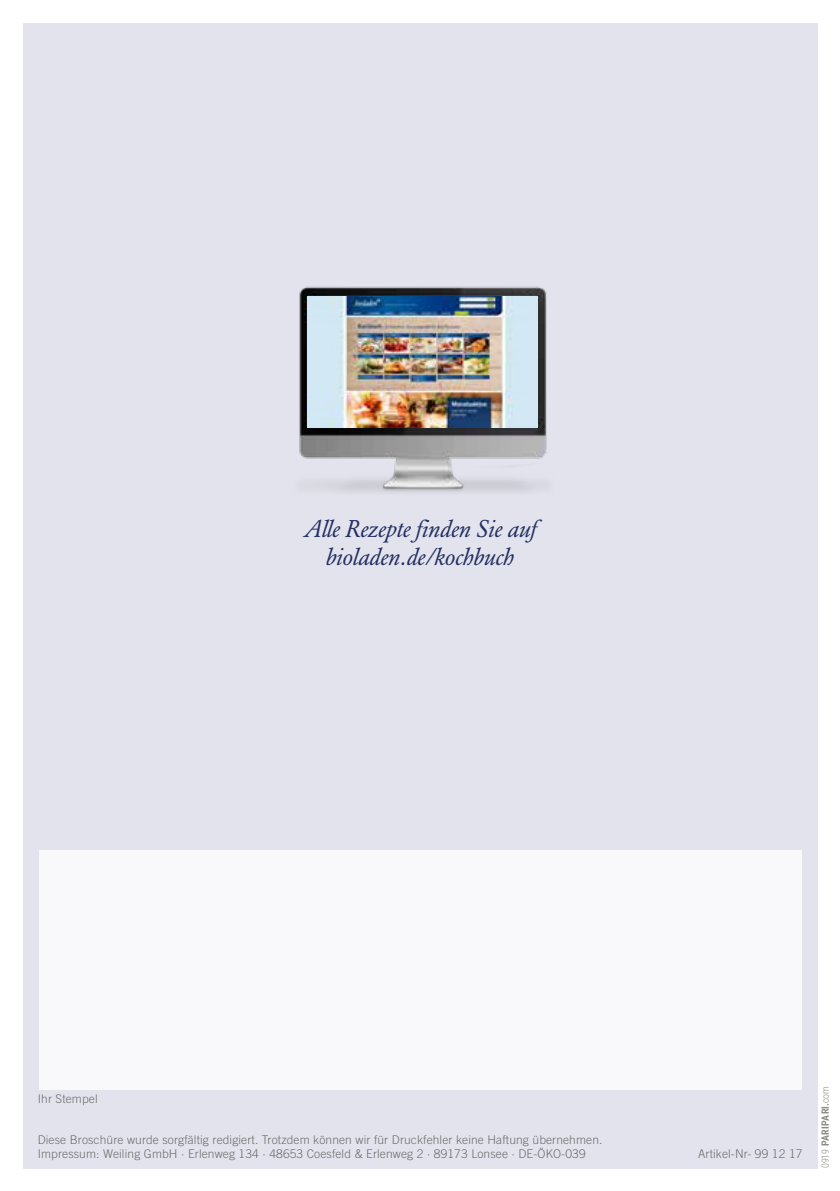
<style>
.page{position:relative;width:840px;height:1191px;background:#fff}
.page>*{position:absolute;margin:0;border:0;box-sizing:border-box;transform-origin:0 0}
.t1{font:italic 24px/28px "Garamond BQ";letter-spacing:-.01em;color:#233061;text-align:center}
.t2{font:300 12px/14.4px "Trade Gothic";letter-spacing:.01em;color:#6f6f6e}
.t3{font:700 10px "Roboto Condensed";letter-spacing:.035em;color:#6f6f6e}
.s1{font-weight:300}
</style>
<div class="page">
<div style="left:23px;top:23px;width:793px;height:1145px;background:#e3e3ed"></div>
<img style="left:299px;top:286px;width:248px;height:206px">
<img style="left:307px;top:297px;width:230px;height:130px">
<div style="left:39px;top:850px;width:762px;height:239px;background:#fff"></div>
<h1 class="t1" style="left:303px;top:517px;width:234px">Alle Rezepte finden Sie auf bioladen.de/kochbuch</h1>
<p class="t2" style="left:38px;top:1092px;width:61px">Ihr Stempel</p>
<p class="t2" style="left:38px;top:1133px;width:566px">Diese Broschüre wurde sorgfältig redigiert. Trotzdem können wir für Druckfehler keine Haftung übernehmen.<br>Impressum: Weiling GmbH · Erlenweg 134 · 48653 Coesfeld &amp; Erlenweg 2 · 89173 Lonsee · DE-ÖKO-039</p>
<p class="t2" style="left:697px;top:1147px;width:106px">Artikel-Nr- 99 12 17</p>
<p class="t3" style="left:819px;top:1168px;width:84px;rotate:-90deg"><span class="s1">0919</span> PARIPARI.<span class="s1">com</span></p>
</div>
